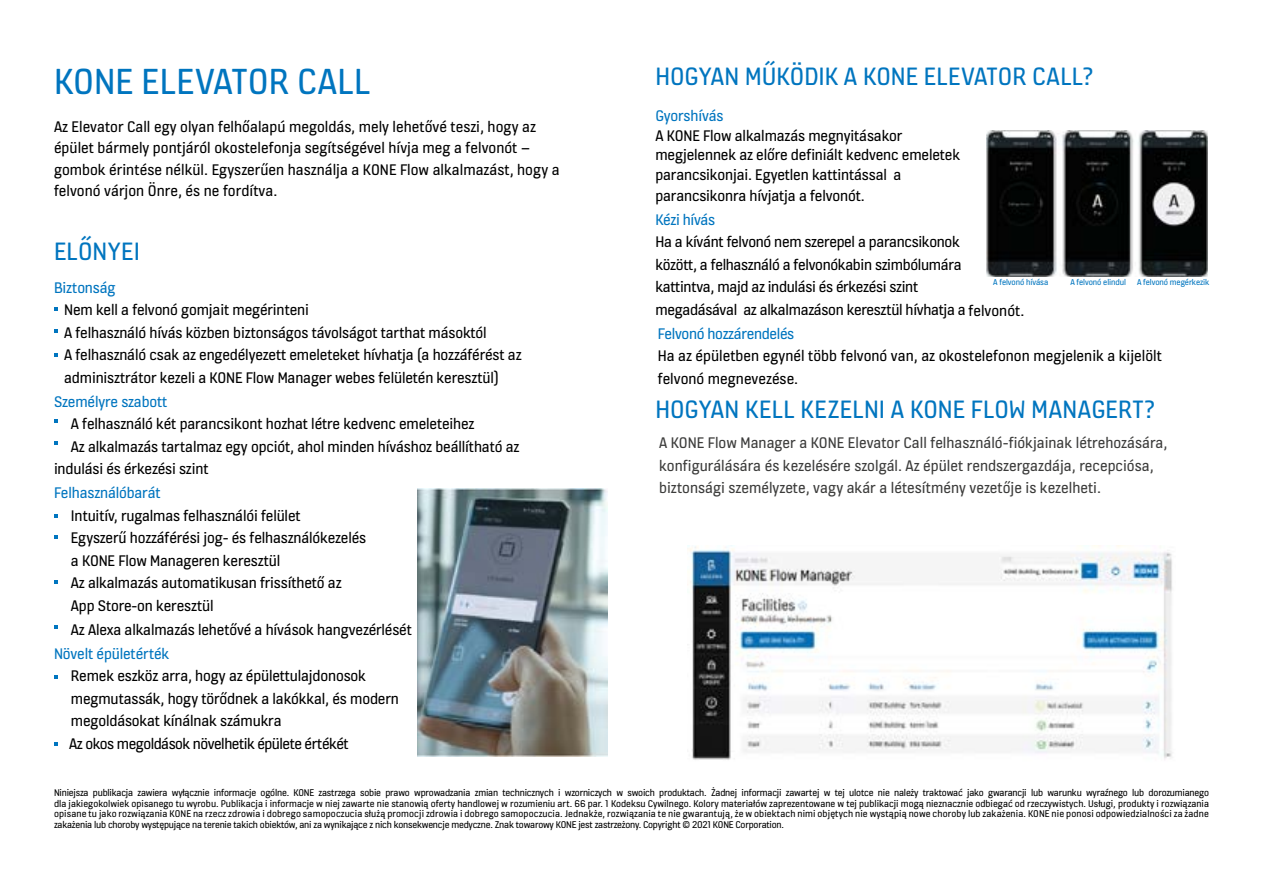
<style>
.page{position:relative;width:1263px;height:893px;background:#fff}
.page>*{position:absolute;margin:0;border:0;box-sizing:border-box;transform-origin:0 0}
.t1{font:39px "KONE Information";color:#0075bf}
.t2{font:27px "KONE Information";letter-spacing:.005em;color:#0075bf}
.t3{font:16.5px/22.5px "KONE Information";letter-spacing:-.01em;color:#000}
.t4{font:16.5px/22.5px "KONE Information v 13";color:#3c3c3b}
.t5{font:16.5px "KONE Information";letter-spacing:-.01em;color:#0075bf}
.t6{font:10.5px/10.5px "KONE Information";letter-spacing:-.02em;color:#000;text-align:justify}
.t7{font:9px "KONE Information";letter-spacing:-.01em;color:#0075bf}
</style>
<div class="page">
<img style="left:687px;top:546px;width:485px;height:214px">
<img style="left:986px;top:131px;width:222px;height:145px">
<svg style="left:54px;top:308px;width:4px;height:3px"></svg>
<svg style="left:54px;top:330px;width:4px;height:3px"></svg>
<svg style="left:54px;top:353px;width:4px;height:3px"></svg>
<svg style="left:54px;top:419px;width:4px;height:3px"></svg>
<svg style="left:54px;top:441px;width:4px;height:4px"></svg>
<svg style="left:54px;top:625px;width:4px;height:4px"></svg>
<svg style="left:54px;top:535px;width:4px;height:4px"></svg>
<svg style="left:54px;top:514px;width:4px;height:3px"></svg>
<svg style="left:54px;top:581px;width:4px;height:3px"></svg>
<svg style="left:54px;top:742px;width:4px;height:4px"></svg>
<svg style="left:54px;top:675px;width:4px;height:4px"></svg>
<img style="left:418px;top:488px;width:189px;height:268px">
<h1 class="t1" style="left:54px;top:56px;width:318px">KONE ELEVATOR CALL</h1>
<p class="t3" style="left:54px;top:116px;width:507px;line-height:21px">Az Elevator Call egy olyan felhőalapú megoldás, mely lehetővé teszi, hogy az épület bármely pontjáról okostelefonja segítségével hívja meg a felvonót – gombok érintése nélkül. Egyszerűen használja a KONE Flow alkalmazást, hogy a felvonó várjon Önre, és ne fordítva.</p>
<h2 class="t2" style="left:54px;top:234px;width:88px">ELŐNYEI</h2>
<p class="t5" style="left:54px;top:276px;width:63px">Biztonság</p>
<p class="t3" style="left:64px;top:298px;width:459px">Nem kell a felvonó gomjait megérinteni<br>A felhasználó hívás közben biztonságos távolságot tarthat másoktól<br>A felhasználó csak az engedélyezett emeleteket hívhatja (a hozzáférést az adminisztrátor kezeli a KONE Flow Manager webes felületén keresztül)</p>
<p class="t5" style="left:54px;top:390px;width:115px">Személyre szabott</p>
<p class="t3" style="left:71px;top:412px;width:405px">A felhasználó két parancsikont hozhat létre kedvenc emeleteihez</p>
<p class="t3" style="left:71px;top:434px;width:450px">Az alkalmazás tartalmaz egy opciót, ahol minden híváshoz beállítható az</p>
<p class="t3" style="left:54px;top:457px;width:156px">indulási és érkezési szint</p>
<p class="t5" style="left:54px;top:482px;width:108px">Felhasználóbarát</p>
<p class="t3" style="left:71px;top:503px;width:297px">Intuitív, rugalmas felhasználói felület<br>Egyszerű hozzáférési jog- és felhasználókezelés a KONE Flow Manageren keresztül<br>Az alkalmazás automatikusan frissíthető az App Store-on keresztül</p>
<p class="t3" style="left:71px;top:617px;width:342px">Az Alexa alkalmazás lehetővé a hívások hangvezérlését</p>
<p class="t5" style="left:54px;top:642px;width:117px">Növelt épületérték</p>
<p class="t3" style="left:69px;top:664px;width:331px">Remek eszköz arra, hogy az épülettulajdonosok megmutassák, hogy törődnek a lakókkal, és modern megoldásokat kínálnak számukra<br>Az okos megoldások növelhetik épülete értékét</p>
<h2 class="t2" style="left:655px;top:59px;width:439px">HOGYAN MŰKÖDIK A KONE ELEVATOR CALL?</h2>
<p class="t5" style="left:655px;top:105px;width:70px">Gyorshívás</p>
<p class="t3" style="left:655px;top:125px;width:306px;line-height:19.5px">A KONE Flow alkalmazás megnyitásakor megjelennek az előre definiált kedvenc emeletek parancsikonjai. Egyetlen kattintással a</p>
<p class="t3" style="left:655px;top:183px;width:211px">parancsikonra hívjatja a felvonót.</p>
<p class="t5" style="left:655px;top:208px;width:61px">Kézi hívás</p>
<p class="t3" style="left:655px;top:230px;width:370px">Ha a kívánt felvonó nem szerepel a parancsikonok<br>között, a felhasználó a felvonókabin szimbólumára kattintva, majd az indulási és érkezési szint<br>megadásával az alkalmazáson keresztül hívhatja a felvonót.</p>
<p class="t7" style="left:993px;top:276px;width:57px">A felvonó hívása</p>
<p class="t7" style="left:1070px;top:276px;width:141px">A felvonó elindul A felvonó megérkezik</p>
<p class="t5" style="left:658px;top:323px;width:138px">Felvonó hozzárendelés</p>
<p class="t3" style="left:658px;top:344px;width:506px">Ha az épületben egynél több felvonó van, az okostelefonon megjelenik a kijelölt felvonó megnevezése.</p>
<h2 class="t2" style="left:655px;top:391px;width:500px">HOGYAN KELL KEZELNI A KONE FLOW MANAGERT?</h2>
<p class="t4" style="left:659px;top:431px;width:510px">A KONE Flow Manager a KONE Elevator Call felhasználó-fiókjainak létrehozására, konfigurálására és kezelésére szolgál. Az épület rendszergazdája, recepciósa, biztonsági személyzete, vagy akár a létesítmény vezetője is kezelheti.</p>
<p class="t6" style="left:54px;top:787px;width:1156px">Niniejsza publikacja zawiera wyłącznie informacje ogólne. KONE zastrzega sobie prawo wprowadzania zmian technicznych i wzorniczych w swoich produktach. Żadnej informacji zawartej w tej ulotce nie należy traktować jako gwarancji lub warunku wyraźnego lub dorozumianego dla jakiegokolwiek opisanego tu wyrobu. Publikacja i informacje w niej zawarte nie stanowią oferty handlowej w rozumieniu art. 66 par. 1 Kodeksu Cywilnego. Kolory materiałów zaprezentowane w tej publikacji mogą nieznacznie odbiegać od rzeczywistych. Usługi, produkty i rozwiązania opisane tu jako rozwiązania KONE na rzecz zdrowia i dobrego samopoczucia służą promocji zdrowia i dobrego samopoczucia. Jednakże, rozwiązania te nie gwarantują, że w obiektach nimi objętych nie wystąpią nowe choroby lub zakażenia. KONE nie ponosi odpowiedzialności za żadne zakażenia lub choroby występujące na terenie takich obiektów, ani za wynikające z nich konsekwencje medyczne. Znak towarowy KONE jest zastrzeżony. Copyright © 2021 KONE Corporation.</p>
</div>
